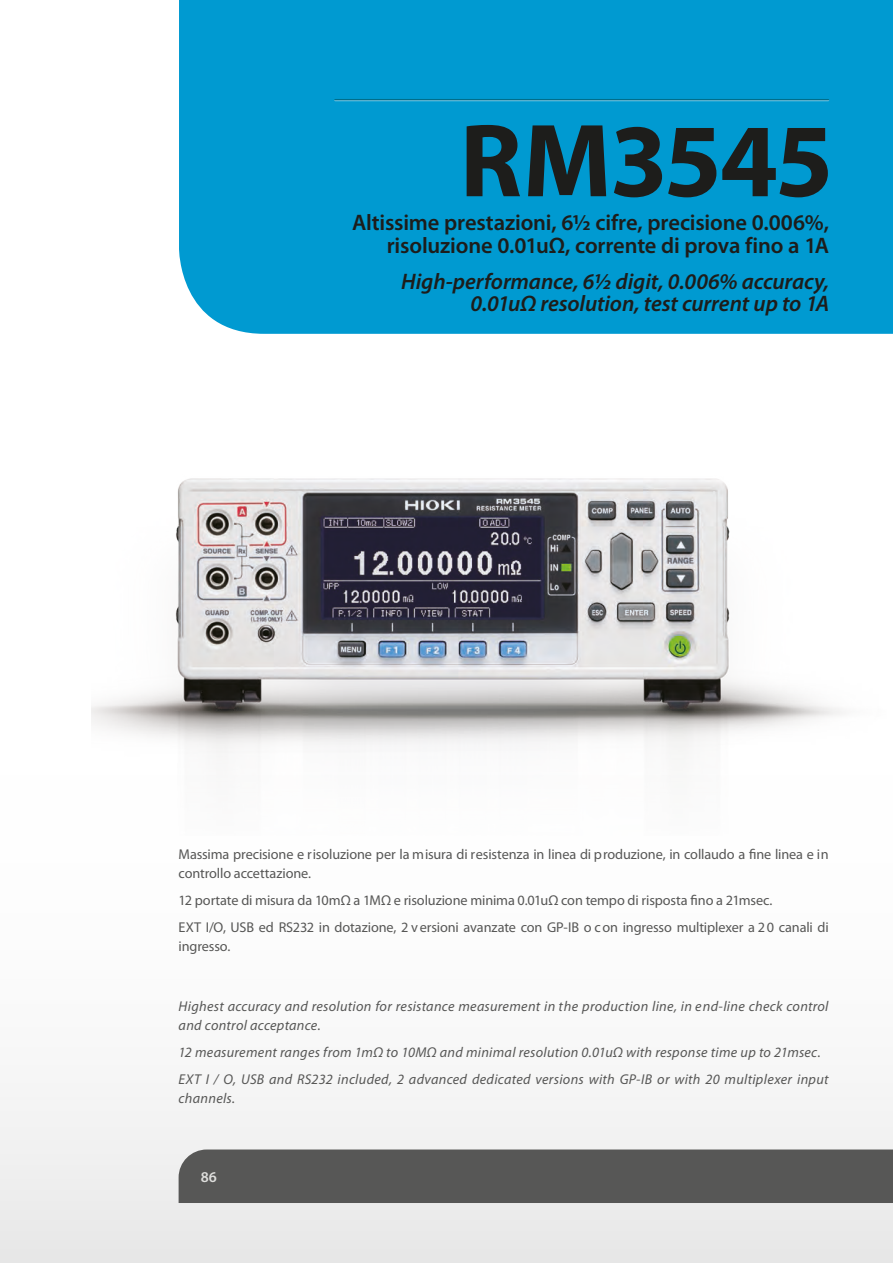
<style>
.page{position:relative;width:893px;height:1263px;background:#fff}
.page>*{position:absolute;margin:0;border:0;box-sizing:border-box;transform-origin:0 0}
.modello_prezzo_pag{font:700 105px "Myriad Pro";letter-spacing:-.02em;color:#1d1d1b}
.modello_prezzo_pag-2{font:600 22.5px/22.5px "Myriad Pro";letter-spacing:-.005em;color:#1d1d1b;text-align:right}
.modello_prezzo_pag-3{font:italic 600 22.5px/22.5px "Myriad Pro";letter-spacing:-.005em;color:#1d1d1b;text-align:right}
.t1{font:600 15px "Myriad Pro";color:#dededc}
.descriz{font:14.25px/18.8px "Myriad Pro";letter-spacing:-.01em;color:#575756}
.descriz-2{font:italic 14.25px/18.8px "Myriad Pro";letter-spacing:.02em;color:#575756}
</style>
<div class="page">
<div style="left:0;top:697px;width:893px;height:566px;background:linear-gradient(to bottom,#fff,#ececec)"></div>
<div style="left:179px;top:0;width:714px;height:334px;background:#009ad1"></div>
<hr style="left:334px;top:100px;width:495px;height:1px;background:#fff">
<hr style="left:334px;top:99px;width:495px;height:1px;background:#006e8b">
<div style="left:179px;top:1149px;width:714px;height:54px;background:#575756"></div>
<img style="left:91px;top:478px;width:796px;height:357px">
<p class="modello_prezzo_pag" style="left:460px;top:92px;width:375px">RM3545</p>
<p class="modello_prezzo_pag-2" style="left:352px;top:211px;width:478px">Altissime prestazioni, 6½ cifre, precisione 0.006%, risoluzione 0.01uΩ, corrente di prova fino a 1A</p>
<p class="modello_prezzo_pag-3" style="left:401px;top:269px;width:429px">High-performance, 6½ digit, 0.006% accuracy,<br>0.01uΩ resolution, test current up to 1A</p>
<p class="descriz" style="left:179px;top:845px;width:652px">Massima precisione e risoluzione per la misura di resistenza in linea di produzione, in collaudo a fine linea e in controllo accettazione.</p>
<p class="descriz" style="left:179px;top:891px;width:595px">12 portate di misura da 10mΩ a 1MΩ e risoluzione minima 0.01uΩ con tempo di risposta fino a 21msec.</p>
<p class="descriz" style="left:179px;top:918px;width:652px">EXT I/O, USB ed RS232 in dotazione, 2 v ersioni avanzate con GP-IB o c on ingresso multiplexer a 2 0 canali di ingresso.</p>
<p class="descriz-2" style="left:179px;top:997px;width:651px">Highest accuracy and resolution for resistance measurement in the production line, in end-line check control and control acceptance.</p>
<p class="descriz-2" style="left:179px;top:1043px;width:644px">12 measurement ranges from 1mΩ to 10MΩ and minimal resolution 0.01uΩ with response time up to 21msec.</p>
<p class="descriz-2" style="left:179px;top:1070px;width:651px">EXT I / O, USB and RS232 included, 2 advanced dedicated versions with GP-IB or with 20 multiplexer input channels.</p>
<p class="t1" style="left:201px;top:1167px;width:18px">86</p>
</div>
